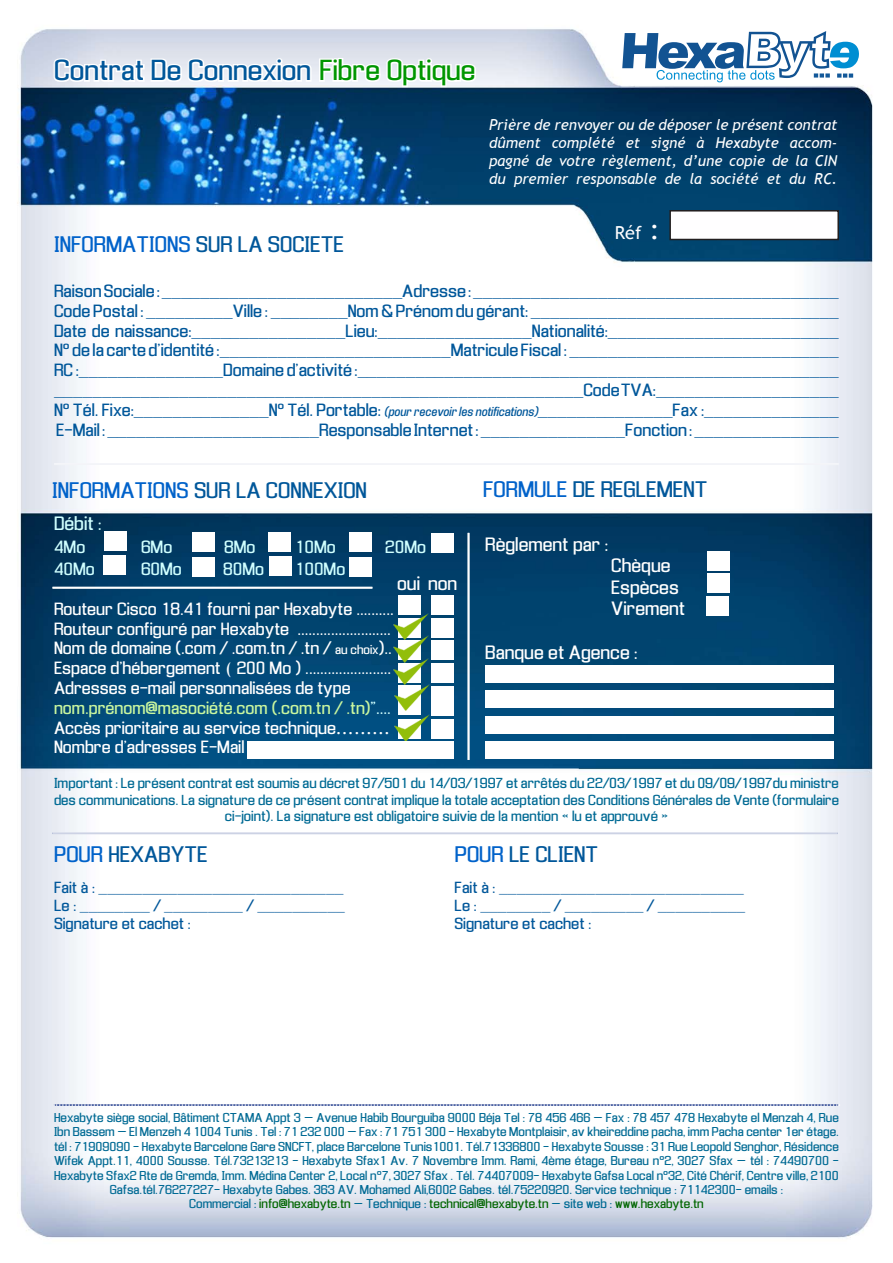
<style>
.page{position:relative;width:893px;height:1263px;background:#fff}
.page>*{position:absolute;margin:0;border:0;box-sizing:border-box;transform-origin:0 0}
.t1{font:27px "Enigmatic";color:#00579a}
.t2{font:21px "Enigmatic";color:#00579a}
.t3{font:21px "Enigmatic";color:#0062ca}
.t4{font:18px/21.6px "Enigmatic";color:#fff}
.t5{font:18px "Enigmatic";color:#d0ffff}
.t6{font:18px "Trebuchet MS";color:#fffeff}
.t7{font:16.5px/19.8px "Enigmatic";color:#00579a;text-align:justify}
.t8{font:16.5px/19.8px "Enigmatic";color:#fff}
.t9{font:16.5px "Enigmatic";color:#d0ffff}
.t10{font:15px/18px "Enigmatic";color:#00579a;text-align:justify}
.t11{font:italic 15px/18px "Trebuchet MS";color:#fff;text-align:justify}
.t12{font:13.5px/16.2px "Enigmatic";color:#006a94;text-align:center}
.t13{font:12px/14.4px "Enigmatic";color:#006a94;text-align:center}
.s1{color:#009600}
.s2{font-size:27px}
.s3{color:#00579a}
.s4{font-style:italic;font-size:12px}
.s5{font-style:italic}
.s6{color:#0062ca}
.s7{font-size:12px}
.s8{font-family:"Trebuchet MS"}
.s9{color:#c9f69f}
.s10{color:#d0ffff}
.s11{color:#006500}
</style>
<div class="page">
<img style="left:17px;top:29px;width:856px;height:1209px">
<svg style="left:52px;top:56px;width:425px;height:33px"></svg>
<div style="left:670px;top:211px;width:168px;height:28px;background:#fffeff"></div>
<div style="left:669px;top:210px;width:170px;height:30px;border:2px solid #231f20"></div>
<svg style="left:622px;top:31px;width:237px;height:51px"></svg>
<div style="left:104px;top:531px;width:22px;height:20px;background:#fff"></div>
<div style="left:192px;top:532px;width:23px;height:20px;background:#fff"></div>
<div style="left:349px;top:532px;width:23px;height:20px;background:#fff"></div>
<div style="left:431px;top:533px;width:23px;height:20px;background:#fff"></div>
<div style="left:350px;top:557px;width:22px;height:19px;background:#fff"></div>
<div style="left:104px;top:555px;width:22px;height:20px;background:#fff"></div>
<div style="left:192px;top:557px;width:22px;height:19px;background:#fff"></div>
<hr style="left:52px;top:587px;width:320px;height:1px;background:#fff">
<hr style="left:52px;top:588px;width:320px;height:1px;background:#fff">
<div style="left:399px;top:595px;width:22px;height:20px;background:#fff"></div>
<div style="left:432px;top:595px;width:22px;height:20px;background:#fff"></div>
<div style="left:432px;top:618px;width:22px;height:20px;background:#fff"></div>
<div style="left:432px;top:640px;width:22px;height:20px;background:#fff"></div>
<div style="left:432px;top:663px;width:22px;height:20px;background:#fff"></div>
<div style="left:432px;top:686px;width:22px;height:29px;background:#fff"></div>
<div style="left:432px;top:719px;width:22px;height:20px;background:#fff"></div>
<img style="left:390px;top:687px;width:40px;height:54px">
<img style="left:390px;top:664px;width:40px;height:23px">
<img style="left:390px;top:642px;width:40px;height:22px">
<img style="left:390px;top:610px;width:40px;height:32px">
<div style="left:248px;top:741px;width:206px;height:18px;background:#fff"></div>
<hr style="left:469px;top:533px;width:1px;height:227px;background:#fff">
<hr style="left:468px;top:533px;width:1px;height:227px;background:#fff">
<div style="left:485px;top:665px;width:348px;height:17px;background:#fff"></div>
<div style="left:485px;top:690px;width:348px;height:18px;background:#fff"></div>
<div style="left:485px;top:716px;width:348px;height:17px;background:#fff"></div>
<div style="left:707px;top:551px;width:23px;height:20px;background:#fff"></div>
<div style="left:707px;top:573px;width:22px;height:20px;background:#fff"></div>
<div style="left:706px;top:596px;width:23px;height:20px;background:#fff"></div>
<div style="left:485px;top:741px;width:348px;height:18px;background:#fff"></div>
<hr style="left:54px;top:463px;width:785px;height:1px;background:#fff">
<hr style="left:54px;top:464px;width:785px;height:1px;background:#fff">
<hr style="left:52px;top:832px;width:785px;height:1px;background:#fff">
<hr style="left:52px;top:833px;width:785px;height:1px;background:#fff">
<svg style="left:54px;top:1104px;width:785px;height:2px;background:#8694c0"></svg>
<div style="left:269px;top:532px;width:22px;height:20px;background:#fff"></div>
<div style="left:269px;top:556px;width:22px;height:20px;background:#fff"></div>
<h1 class="t1" style="left:54px;top:55px;width:423px">Contrat De Connexion <span class="s1">Fibre Optique</span></h1>
<p class="t11" style="left:489px;top:116px;width:350px">Prière de renvoyer ou de déposer le présent contrat dûment complété et signé à Hexabyte accom&shy;pagné de votre règlement, d’une copie de la CIN du premier responsable de la société et du RC.</p>
<h3 class="t6" style="left:615px;top:222px;width:46px">Réf <span class="s2">:</span></h3>
<h2 class="t3" style="left:54px;top:232px;width:291px">INFORMATIONS <span class="s3">SUR LA SOCIETE</span></h2>
<p class="t7" style="left:54px;top:281px;width:786px">Raison Sociale : _________________________Adresse : ______________________________________ Code Postal : _________Ville : ________Nom &amp; Prénom du gérant: ________________________________ Date de naissance:________________Lieu:________________Nationalité:________________________ N° de la carte d’identité :________________________Matricule Fiscal : ____________________________ RC :_______________Domaine d’activité :__________________________________________________ _______________________________________________________Code TVA:___________________ N° Tél. Fixe:______________N° Tél. Portable: <span class="s4">(pour recevoir les notifications)</span><span class="s5">______________</span>Fax :______________ E-Mail : ______________________Responsable Internet : _______________Fonction : _______________</p>
<h2 class="t2" style="left:52px;top:478px;width:316px"><span class="s6">INFORMATIONS</span> SUR LA CONNEXION</h2>
<h3 class="t5" style="left:54px;top:513px;width:49px">Débit :</h3>
<h3 class="t9" style="left:54px;top:537px;width:33px">4Mo</h3>
<h3 class="t9" style="left:141px;top:537px;width:33px">6Mo</h3>
<h3 class="t9" style="left:224px;top:537px;width:33px">8Mo</h3>
<h3 class="t9" style="left:295px;top:537px;width:42px">10Mo</h3>
<h3 class="t9" style="left:385px;top:537px;width:42px">20Mo</h3>
<h3 class="t9" style="left:54px;top:560px;width:42px">40Mo</h3>
<h3 class="t9" style="left:141px;top:560px;width:42px">60Mo</h3>
<h3 class="t9" style="left:223px;top:560px;width:42px">80Mo</h3>
<h3 class="t9" style="left:295px;top:560px;width:52px">100Mo</h3>
<p class="t8" style="left:54px;top:599px;width:341px">Routeur Cisco 18.41 fourni par Hexabyte ..........<br>Routeur configuré par Hexabyte .........................<br>Nom de domaine (.com / .com.tn / .tn / <span class="s7">au choix</span>)..<br>Espace d’hébergement <span class="s8">(</span> 200 Mo ) .......................<br>Adresses e-mail personnalisées de type <span class="s9">nom.prénom@masociété.com (.com.tn / .tn)</span><span class="s10">”....<br></span>Accès prioritaire au service technique<span class="s8">.........<br></span>Nombre d’adresses E-Mail</p>
<h3 class="t4" style="left:397px;top:572px;width:62px">oui non</h3>
<h2 class="t2" style="left:483px;top:478px;width:226px"><span class="s6">FORMULE</span> DE REGLEMENT</h2>
<h3 class="t4" style="left:485px;top:533px;width:124px">Règlement par :</h3>
<h3 class="t4" style="left:611px;top:555px;width:75px">Chèque<br>Espèces<br>Virement</h3>
<h3 class="t4" style="left:485px;top:641px;width:154px">Banque et Agence :</h3>
<p class="t12" style="left:54px;top:775px;width:786px">Important : Le présent contrat est soumis au décret 97/501 du 14/03/1997 et arrêtés du 22/03/1997 et du 09/09/1997du ministre des communications. La signature de ce présent contrat implique la totale acceptation des Conditions Générales de Vente (formulaire ci-joint). La signature est obligatoire suivie de la mention « lu et approuvé »</p>
<h2 class="t2" style="left:54px;top:842px;width:155px"><span class="s6">POUR</span> HEXABYTE</h2>
<h2 class="t2" style="left:455px;top:843px;width:145px"><span class="s6">POUR</span> LE CLIENT</h2>
<p class="t10" style="left:54px;top:878px;width:292px">Fait à : ____________________________ Le : ________ / _________ / __________ Signature et cachet :</p>
<p class="t10" style="left:454px;top:879px;width:292px">Fait à : ____________________________ Le : ________ / _________ / __________ Signature et cachet :</p>
<p class="t13" style="left:54px;top:1110px;width:786px">Hexabyte siège social, Bâtiment CTAMA Appt 3 – Avenue Habib Bourguiba 9000 Béja Tel : 78 456 466 – Fax : 78 457 478 Hexabyte el Menzah 4, Rue Ibn Bassem – El Menzeh 4 1004 Tunis . Tel : 71 232 000 – Fax : 71 751 300 - Hexabyte Montplaisir, av kheireddine pacha, imm Pacha center 1er étage. tél : 71909090 - Hexabyte Barcelone Gare SNCFT, place Barcelone Tunis1001. Tél.71336800 - Hexabyte Sousse : 31 Rue Leopold Senghor, Résidence Wifek Appt.11, 4000 Sousse. Tél.73213213 - Hexabyte Sfax1 Av. 7 Novembre Imm. Rami, 4ème étage, Bureau n°2, 3027 Sfax – tél : 74490700 - Hexabyte Sfax2 Rte de Gremda, Imm. Médina Center 2, Local n°7, 3027 Sfax . Tél. 74407009- Hexabyte Gafsa Local n°32, Cité Chérif, Centre ville, 2100<br>Gafsa.tél.76227227- Hexabyte Gabes. 363 AV. Mohamed Ali,6002 Gabes. tél.75220920. Service technique : 71142300- emails :<br>Commercial : <span class="s11">info@hexabyte.tn</span> – Technique : <span class="s11">technical@hexabyte.tn</span> – site web : <span class="s11">www.hexabyte.tn</span></p>
</div>
